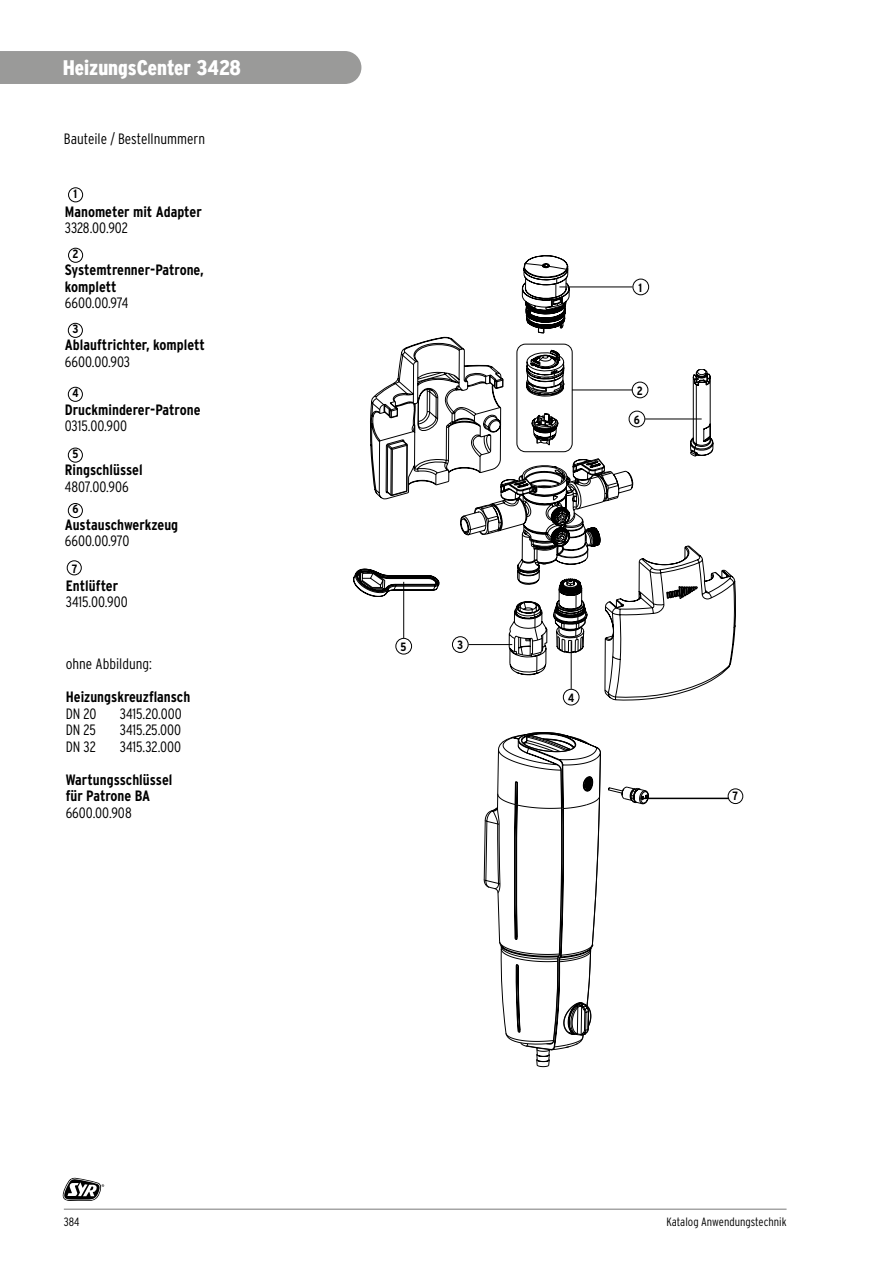
<style>
.page{position:relative;width:893px;height:1263px;background:#fff}
.page>*{position:absolute;margin:0;border:0;box-sizing:border-box;transform-origin:0 0}
.t1{font:900 condensed 21px "Interstate";color:#fff}
.t2{font:700 condensed 15px/16.5px "Interstate";color:#000}
.t3{font:300 condensed 15px "Interstate";color:#000}
.t4{font:300 condensed 12px "Interstate";color:#000}
.t5{font:700 condensed 12px "Interstate";color:#000}
</style>
<div class="page">
<svg style="left:536px;top:786px;width:113px;height:281px"></svg>
<svg style="left:484px;top:732px;width:117px;height:318px"></svg>
<div style="left:728px;top:788px;width:15px;height:16px;border:1px solid #000;border-radius:50%"></div>
<hr style="left:640px;top:798px;width:89px;height:1px;background:#000">
<svg style="left:63px;top:1178px;width:41px;height:23px"></svg>
<hr style="left:64px;top:1209px;width:723px;height:1px;background:#000">
<div style="left:0;top:51px;width:361px;height:33px;background:#9a9a99"></div>
<div style="left:67px;top:560px;width:15px;height:15px;border:1px solid #000;border-radius:50%"></div>
<svg style="left:563px;top:381px;width:168px;height:313px"></svg>
<svg style="left:353px;top:255px;width:281px;height:421px"></svg>
<svg style="left:690px;top:369px;width:23px;height:87px"></svg>
<div style="left:68px;top:187px;width:15px;height:15px;border:1px solid #000;border-radius:50%"></div>
<div style="left:68px;top:248px;width:15px;height:15px;border:1px solid #000;border-radius:50%"></div>
<div style="left:68px;top:323px;width:15px;height:15px;border:1px solid #000;border-radius:50%"></div>
<div style="left:68px;top:387px;width:15px;height:15px;border:1px solid #000;border-radius:50%"></div>
<div style="left:68px;top:448px;width:15px;height:14px;border:1px solid #000;border-radius:50%"></div>
<div style="left:68px;top:503px;width:15px;height:15px;border:1px solid #000;border-radius:50%"></div>
<div style="left:633px;top:279px;width:16px;height:16px;border:1px solid #000;border-radius:50%"></div>
<div style="left:632px;top:382px;width:16px;height:16px;border:1px solid #000;border-radius:50%"></div>
<div style="left:452px;top:636px;width:17px;height:17px;border:1px solid #000;border-radius:50%"></div>
<div style="left:563px;top:689px;width:16px;height:16px;border:1px solid #000;border-radius:50%"></div>
<div style="left:395px;top:638px;width:17px;height:16px;border:1px solid #000;border-radius:50%"></div>
<div style="left:629px;top:411px;width:16px;height:16px;border:1px solid #000;border-radius:50%"></div>
<hr style="left:559px;top:287px;width:74px;height:1px;background:#000">
<hr style="left:572px;top:390px;width:61px;height:1px;background:#000">
<hr style="left:645px;top:419px;width:57px;height:1px;background:#000">
<div style="left:516px;top:344px;width:57px;height:108px;border:1px solid #000;border-radius:9px"></div>
<hr style="left:469px;top:644px;width:43px;height:1px;background:#000">
<hr style="left:571px;top:641px;width:1px;height:48px;background:#000">
<hr style="left:403px;top:582px;width:1px;height:56px;background:#000">
<h1 class="t1" style="left:63px;top:56px;width:180px">HeizungsCenter 3428</h1>
<p class="t3" style="left:64px;top:129px;width:143px">Bauteile / Bestellnummern</p>
<p class="t5" style="left:74px;top:186px;width:5px">1</p>
<p class="t2" style="left:65px;top:203px;width:138px">Manometer mit Adapter</p>
<p class="t3" style="left:65px;top:219px;width:65px">3328.00.902</p>
<p class="t2" style="left:65px;top:261px;width:141px">Systemtrenner-Patrone, komplett</p>
<p class="t3" style="left:65px;top:294px;width:65px">6600.00.974</p>
<p class="t2" style="left:65px;top:337px;width:142px">Ablauftrichter, komplett</p>
<p class="t3" style="left:65px;top:353px;width:67px">6600.00.903</p>
<p class="t2" style="left:65px;top:401px;width:137px">Druckminderer-Patrone</p>
<p class="t3" style="left:65px;top:417px;width:64px">0315.00.900</p>
<p class="t2" style="left:65px;top:462px;width:79px">Ringschlüssel</p>
<p class="t3" style="left:65px;top:477px;width:65px">4807.00.906</p>
<p class="t2" style="left:65px;top:516px;width:115px">Austauschwerkzeug</p>
<p class="t3" style="left:65px;top:532px;width:66px">6600.00.970</p>
<p class="t5" style="left:73px;top:246px;width:8px">2</p>
<p class="t5" style="left:73px;top:321px;width:8px">3</p>
<p class="t5" style="left:72px;top:385px;width:8px">4</p>
<p class="t5" style="left:73px;top:446px;width:7px">5</p>
<p class="t5" style="left:72px;top:502px;width:8px">6</p>
<p class="t5" style="left:72px;top:561px;width:7px">7</p>
<p class="t2" style="left:66px;top:577px;width:54px">Entlüfter</p>
<p class="t3" style="left:66px;top:593px;width:64px">3415.00.900</p>
<p class="t3" style="left:66px;top:655px;width:88px">ohne Abbildung:</p>
<p class="t2" style="left:66px;top:689px;width:126px">Heizungskreuzflansch</p>
<p class="t3" style="left:66px;top:704px;width:32px">DN 20</p>
<p class="t3" style="left:120px;top:704px;width:64px">3415.20.000</p>
<p class="t3" style="left:66px;top:721px;width:32px">DN 25</p>
<p class="t3" style="left:120px;top:721px;width:63px">3415.25.000</p>
<p class="t3" style="left:66px;top:737px;width:32px">DN 32</p>
<p class="t3" style="left:120px;top:737px;width:63px">3415.32.000</p>
<p class="t2" style="left:66px;top:771px;width:108px">Wartungsschlüssel für Patrone BA</p>
<p class="t3" style="left:66px;top:803px;width:67px">6600.00.908</p>
<p class="t5" style="left:401px;top:639px;width:7px">5</p>
<p class="t5" style="left:457px;top:638px;width:8px">3</p>
<p class="t5" style="left:639px;top:280px;width:5px">1</p>
<p class="t5" style="left:637px;top:383px;width:8px">2</p>
<p class="t5" style="left:634px;top:412px;width:8px">6</p>
<p class="t5" style="left:568px;top:690px;width:8px">4</p>
<p class="t5" style="left:733px;top:788px;width:7px">7</p>
<p class="t4" style="left:64px;top:1215px;width:17px">384</p>
<p class="t4" style="left:666px;top:1215px;width:122px">Katalog Anwendungstechnik</p>
</div>
